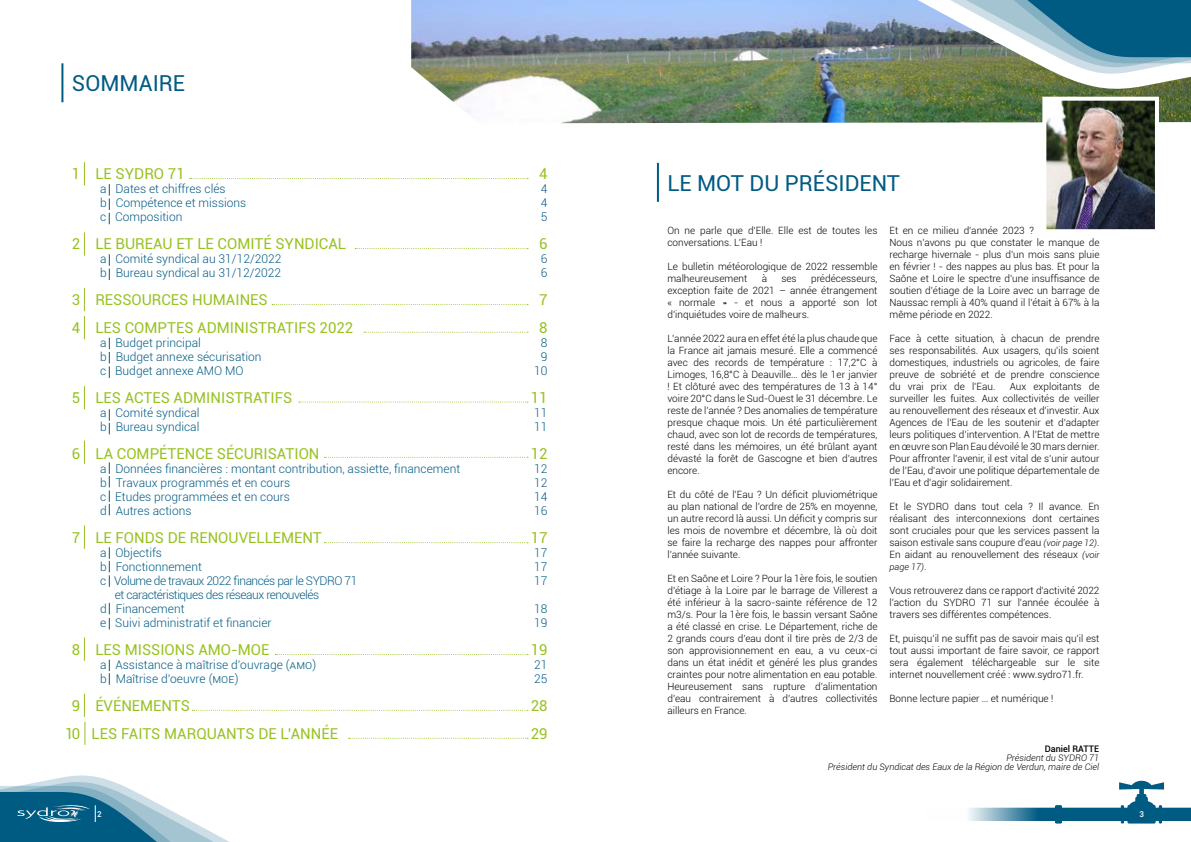
<style>
.page{position:relative;width:1191px;height:842px;background:#fff}
.page>*{position:absolute;margin:0;border:0;box-sizing:border-box;transform-origin:0 0}
.t1{font:22px "Roboto";color:#005b83}
.t2{font:15px/28px "Roboto";color:#98c222}
.t3{font:300 12px/14px "Roboto";color:#005b83}
.t4{font:300 12px "Roboto";letter-spacing:-.04em;color:#005b83}
.t5{font:300 10px/12px "Roboto";color:#000;text-align:justify}
.t6{font:italic 300 9px/9px "Roboto";color:#000;text-align:right}
.t7{font:500 9px "Roboto";color:#000}
.t8{font:500 8px "Roboto";color:#fff}
.s1{font-style:italic;font-size:9px}
.s2{font-style:normal;font-size:10px}
</style>
<div class="page">
<svg style="left:969px;top:781px;width:222px;height:42px"></svg>
<svg style="left:0;top:775px;width:229px;height:67px"></svg>
<hr style="left:61px;top:63px;width:2px;height:39px;background:#005b83">
<hr style="left:657px;top:163px;width:2px;height:39px;background:#005b83">
<svg style="left:84px;top:162px;width:1px;height:23px"></svg>
<svg style="left:109px;top:254px;width:1px;height:26px"></svg>
<svg style="left:109px;top:409px;width:1px;height:25px"></svg>
<svg style="left:109px;top:660px;width:1px;height:25px"></svg>
<svg style="left:109px;top:603px;width:1px;height:26px"></svg>
<svg style="left:109px;top:338px;width:1px;height:40px"></svg>
<svg style="left:109px;top:462px;width:1px;height:53px"></svg>
<svg style="left:109px;top:547px;width:1px;height:40px"></svg>
<svg style="left:109px;top:184px;width:1px;height:40px"></svg>
<svg style="left:84px;top:232px;width:1px;height:24px"></svg>
<svg style="left:84px;top:288px;width:1px;height:51px"></svg>
<svg style="left:84px;top:386px;width:1px;height:23px"></svg>
<svg style="left:84px;top:441px;width:1px;height:23px"></svg>
<svg style="left:84px;top:525px;width:1px;height:24px"></svg>
<svg style="left:84px;top:637px;width:1px;height:24px"></svg>
<svg style="left:84px;top:694px;width:1px;height:51px"></svg>
<svg style="left:190px;top:178px;width:338px;height:1px"></svg>
<svg style="left:355px;top:248px;width:173px;height:1px"></svg>
<svg style="left:272px;top:304px;width:256px;height:1px"></svg>
<svg style="left:364px;top:332px;width:164px;height:1px"></svg>
<svg style="left:299px;top:402px;width:229px;height:1px"></svg>
<svg style="left:324px;top:457px;width:204px;height:1px"></svg>
<svg style="left:324px;top:542px;width:204px;height:1px"></svg>
<svg style="left:275px;top:654px;width:253px;height:1px"></svg>
<svg style="left:192px;top:710px;width:336px;height:1px"></svg>
<svg style="left:348px;top:738px;width:180px;height:1px"></svg>
<img style="left:411px;top:0;width:780px;height:123px">
<img style="left:1047px;top:102px;width:107px;height:126px">
<div style="left:1042px;top:97px;width:117px;height:136px;border:4px solid #fff"></div>
<h1 class="t1" style="left:72px;top:68px;width:115px">SOMMAIRE</h1>
<h2 class="t2" style="left:72px;top:159px;width:114px">1 LE SYDRO 71</h2>
<p class="t3" style="left:100px;top:182px;width:148px">a Dates et chiffres clés<br>b Compétence et missions c Composition</p>
<h2 class="t2" style="left:72px;top:229px;width:276px">2 LE BUREAU ET LE COMITÉ SYNDICAL</h2>
<p class="t3" style="left:100px;top:252px;width:183px">a Comité syndical au 31/12/2022 b Bureau syndical au 31/12/2022</p>
<h2 class="t2" style="left:72px;top:285px;width:283px">3 RESSOURCES HUMAINES<br>4 LES COMPTES ADMINISTRATIFS 2022</h2>
<p class="t3" style="left:100px;top:336px;width:163px">a Budget principal<br>b Budget annexe sécurisation c Budget annexe AMO MO</p>
<h2 class="t2" style="left:72px;top:383px;width:222px">5 LES ACTES ADMINISTRATIFS</h2>
<p class="t3" style="left:100px;top:406px;width:101px">a Comité syndical b Bureau syndical</p>
<h2 class="t2" style="left:72px;top:439px;width:249px">6 LA COMPÉTENCE SÉCURISATION</h2>
<p class="t3" style="left:100px;top:462px;width:361px">a Données financières : montant contribution, assiette, financement b Travaux programmés et en cours<br>c Etudes programmées et en cours<br>d Autres actions</p>
<h2 class="t2" style="left:72px;top:523px;width:251px">7 LE FONDS DE RENOUVELLEMENT</h2>
<p class="t3" style="left:100px;top:546px;width:63px">a Objectifs</p>
<p class="t3" style="left:100px;top:560px;width:103px">b Fonctionnement</p>
<p class="t4" style="left:100px;top:573px;width:258px">c Volume de travaux 2022 financés par le SYDRO 71</p>
<p class="t4" style="left:115px;top:587px;width:206px">et caractéristiques des réseaux renouvelés</p>
<p class="t3" style="left:100px;top:602px;width:86px">d Financement</p>
<p class="t3" style="left:100px;top:616px;width:173px">e Suivi administratif et financier</p>
<h2 class="t2" style="left:72px;top:635px;width:199px">8 LES MISSIONS AMO-MOE</h2>
<p class="t3" style="left:100px;top:658px;width:217px">a Assistance à maîtrise d’ouvrage (AMO) b Maîtrise d’oeuvre (MOE)</p>
<h2 class="t2" style="left:65px;top:691px;width:274px;text-indent:7px">9 ÉVÉNEMENTS<br>10 LES FAITS MARQUANTS DE L’ANNÉE</h2>
<h2 class="t2" style="left:539px;top:159px;width:10px">4</h2>
<p class="t3" style="left:541px;top:182px;width:8px;text-align:justify">4<br>4<br>5</p>
<h2 class="t2" style="left:539px;top:229px;width:10px">6</h2>
<p class="t3" style="left:541px;top:252px;width:8px">6<br>6</p>
<h2 class="t2" style="left:539px;top:285px;width:10px">7<br>8</h2>
<p class="t3" style="left:534px;top:336px;width:15px;text-align:center">8<br>9<br>10</p>
<h2 class="t2" style="left:530px;top:383px;width:18px">11</h2>
<p class="t3" style="left:534px;top:406px;width:15px">11<br>11</p>
<h2 class="t2" style="left:530px;top:439px;width:18px">12</h2>
<p class="t3" style="left:534px;top:462px;width:15px;text-align:justify">12<br>12<br>14<br>16</p>
<h2 class="t2" style="left:530px;top:523px;width:18px">17</h2>
<p class="t3" style="left:534px;top:546px;width:15px;text-align:justify">17<br>17<br>17</p>
<p class="t3" style="left:534px;top:602px;width:15px">18<br>19</p>
<h2 class="t2" style="left:530px;top:635px;width:18px">19</h2>
<p class="t3" style="left:534px;top:658px;width:15px">21<br>25</p>
<h2 class="t2" style="left:530px;top:691px;width:18px">28<br>29</h2>
<h1 class="t1" style="left:667px;top:167px;width:234px">LE MOT DU PRÉSIDENT</h1>
<p class="t5" style="left:667px;top:224px;width:211px">On ne parle que d’Elle. Elle est de toutes les conversations. L’Eau !</p>
<p class="t5" style="left:667px;top:260px;width:211px">Le bulletin météorologique de 2022 ressemble malheureusement</p>
<p class="t5" style="left:667px;top:272px;width:211px;text-indent:144px">prédécesseurs, exception faite de 2021 – année étrangement « normale » - et nous a apporté son lot d’inquiétudes voire de malheurs.</p>
<p class="t5" style="left:667px;top:332px;width:211px">L’année 2022 aura en effet été la plus chaude que la France ait jamais mesuré. Elle a commencé avec des records de température : 17,2°C à Limoges, 16,8°C à Deauville… dès le 1er janvier ! Et clôturé avec des températures de 13 à 14° voire 20°C dans le Sud-Ouest le 31 décembre. Le reste de l’année ? Des anomalies de température presque chaque mois. Un été particulièrement chaud, avec son lot de records de températures, resté dans les mémoires, un été brûlant ayant dévasté la forêt de Gascogne et bien d’autres encore.</p>
<p class="t5" style="left:667px;top:488px;width:211px">Et du côté de l’Eau ? Un déficit pluviométrique au plan national de l’ordre de 25% en moyenne, un autre record là aussi. Un déficit y compris sur les mois de novembre et décembre, là où doit se faire la recharge des nappes pour affronter l’année suivante.</p>
<p class="t5" style="left:667px;top:572px;width:211px">Et en Saône et Loire ? Pour la 1ère fois, le soutien d’étiage à la Loire par le barrage de Villerest a été inférieur à la sacro-sainte référence de 12 m3/s. Pour la 1ère fois, le bassin versant Saône a été classé en crise. Le Département, riche de 2 grands cours d’eau dont il tire près de 2/3 de son approvisionnement en eau, a vu ceux-ci dans un état inédit et généré les plus grandes craintes pour notre alimentation en eau potable.<br>Heureusement sans rupture d’alimentation d’eau contrairement à d’autres collectivités ailleurs en France.</p>
<p class="t5" style="left:761px;top:272px;width:7px">à</p>
<p class="t5" style="left:781px;top:272px;width:17px">ses</p>
<p class="t5" style="left:889px;top:224px;width:211px;text-align:left">Et en ce milieu d’année 2023 ?<br>Nous n’avons pu que constater le manque de recharge hivernale - plus d’un mois sans pluie en février ! - des nappes au plus bas. Et pour la Saône et Loire le spectre d’une insuffisance de soutien d’étiage de la Loire avec un barrage de Naussac rempli à 40% quand il l’était à 67% à la même période en 2022.</p>
<p class="t5" style="left:889px;top:332px;width:211px">Face à cette situation, à chacun de prendre ses responsabilités. Aux usagers, qu’ils soient domestiques, industriels ou agricoles, de faire preuve de sobriété et de prendre conscience du vrai prix de l’Eau.</p>
<p class="t5" style="left:889px;top:380px;width:211px;text-indent:120px">Aux exploitants de surveiller les fuites. Aux collectivités de veiller au renouvellement des réseaux et d’investir. Aux Agences de l’Eau de les soutenir et d’adapter leurs politiques d’intervention. A l’Etat de mettre en œuvre son Plan Eau dévoilé le 30 mars dernier.<br>Pour affronter l’avenir, il est vital de s’unir autour de l’Eau, d’avoir une politique départementale de l’Eau et d’agir solidairement.</p>
<p class="t5" style="left:889px;top:500px;width:211px">Et le SYDRO dans tout cela ? Il avance. En réalisant des interconnexions dont certaines sont cruciales pour que les services passent la saison estivale sans coupure d’eau <span class="s1">(voir page 12)</span>.<br>En aidant au renouvellement des réseaux <span class="s1">(voir</span></p>
<p class="t6" style="left:889px;top:562px;width:38px">page 17)<span class="s2">.</span></p>
<p class="t5" style="left:889px;top:584px;width:211px">Vous retrouverez dans ce rapport d’activité 2022 l’action du SYDRO 71 sur l’année écoulée à travers ses différentes compétences.</p>
<p class="t5" style="left:889px;top:632px;width:211px">Et, puisqu’il ne suffit pas de savoir mais qu’il est tout aussi important de faire savoir, ce rapport sera également téléchargeable sur le site internet nouvellement créé : www.sydro71.fr.</p>
<p class="t5" style="left:889px;top:692px;width:165px">Bonne lecture papier … et numérique !</p>
<p class="t7" style="left:1044px;top:742px;width:56px">Daniel RATTE</p>
<p class="t6" style="left:827px;top:753px;width:273px">Président du SYDRO 71<br>Président du Syndicat des Eaux de la Région de Verdun, maire de Ciel</p>
<p class="t8" style="left:97px;top:808px;width:6px">2</p>
<p class="t8" style="left:1139px;top:809px;width:6px">3</p>
</div>
